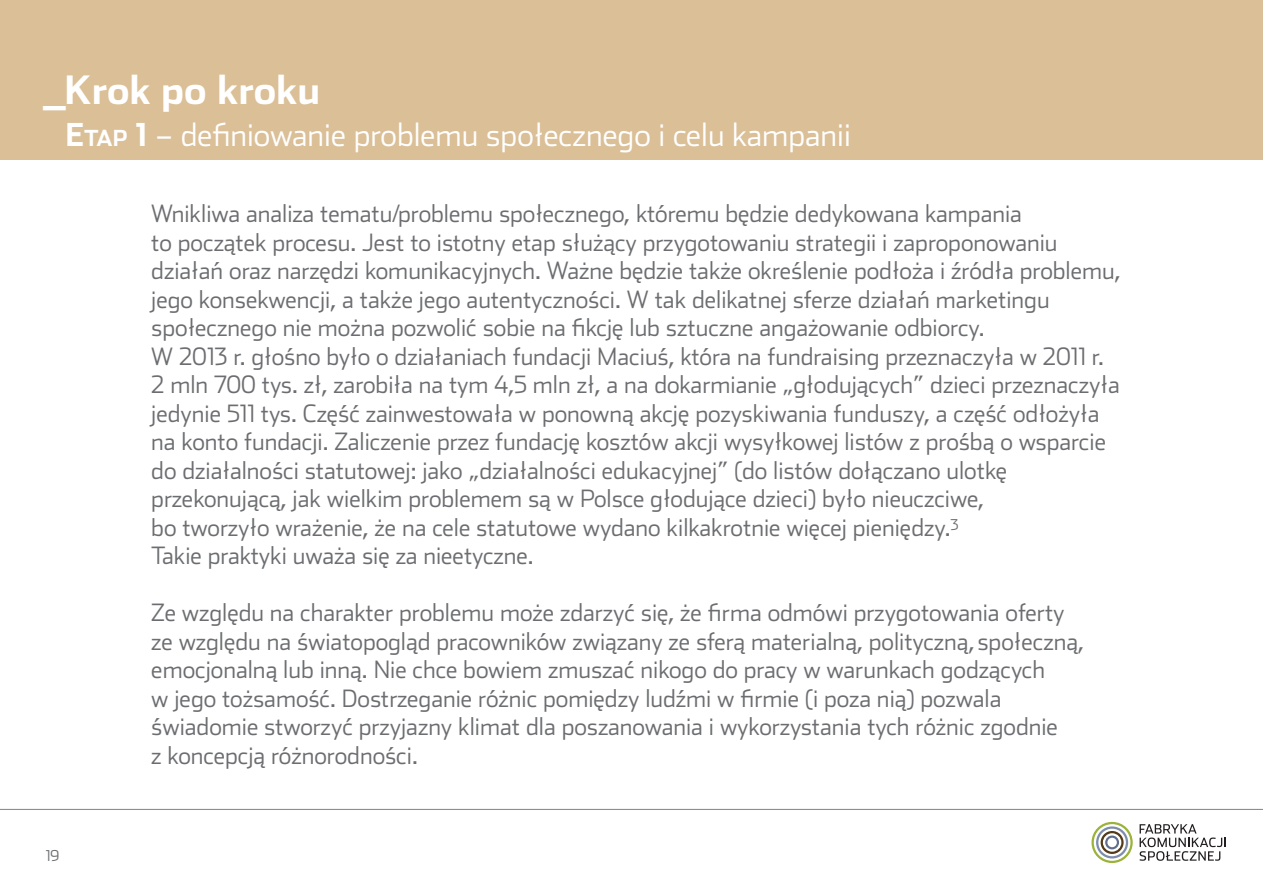
<style>
.page{position:relative;width:1263px;height:893px;background:#fff}
.page>*{position:absolute;margin:0;border:0;box-sizing:border-box;transform-origin:0 0}
.t1{font:700 39px "Stainless Pl";color:#fff}
.t2{font:300 31.5px "Stainless Pl";color:#fff}
.t3{font:300 24px/28.5px "Stainless Pl";color:#6c6d70}
.t4{font:300 15px "Stainless Pl";color:#6c6d70}
.s1{font-weight:700}
.s2{font-weight:700;font-size:22.05px}
</style>
<div class="page">
<svg style="left:1139px;top:824px;width:87px;height:37px"></svg>
<svg style="left:1091px;top:822px;width:42px;height:41px"></svg>
<hr style="left:0;top:809px;width:1263px;height:1px;background:#808285">
<div style="left:0;top:0;width:1263px;height:159px;background:#dabf97"></div>
<h1 class="t1" style="left:45px;top:65px;width:277px">_Krok po kroku</h1>
<h2 class="t2" style="left:66px;top:116px;width:787px"><span class="s1">E</span><span class="s2">tap</span> <span class="s1">1</span> – definiowanie problemu społecznego i celu kampanii</h2>
<p class="t4" style="left:46px;top:847px;width:15px">19</p>
<p class="t3" style="left:151px;top:199px;width:971px">Wnikliwa analiza tematu/problemu społecznego, któremu będzie dedykowana kampania<br>to początek procesu. Jest to istotny etap służący przygotowaniu strategii i zaproponowaniu działań oraz narzędzi komunikacyjnych. Ważne będzie także określenie podłoża i źródła problemu, jego konsekwencji, a także jego autentyczności. W tak delikatnej sferze działań marketingu społecznego nie można pozwolić sobie na fikcję lub sztuczne angażowanie odbiorcy.<br>W 2013 r. głośno było o działaniach fundacji Maciuś, która na fundraising przeznaczyła w 2011 r.<br>2 mln 700 tys. zł, zarobiła na tym 4,5 mln zł, a na dokarmianie „głodujących” dzieci przeznaczyła jedynie 511 tys. Część zainwestowała w ponowną akcję pozyskiwania funduszy, a część odłożyła na konto fundacji. Zaliczenie przez fundację kosztów akcji wysyłkowej listów z prośbą o wsparcie do działalności statutowej: jako „działalności edukacyjnej” (do listów dołączano ulotkę przekonującą, jak wielkim problemem są w Polsce głodujące dzieci) było nieuczciwe,<br>bo tworzyło wrażenie, że na cele statutowe wydano kilkakrotnie więcej pieniędzy.<sup>3<br></sup>Takie praktyki uważa się za nieetyczne.</p>
<p class="t3" style="left:151px;top:598px;width:934px">Ze względu na charakter problemu może zdarzyć się, że firma odmówi przygotowania oferty ze względu na światopogląd pracowników związany ze sferą materialną, polityczną, społeczną, emocjonalną lub inną. Nie chce bowiem zmuszać nikogo do pracy w warunkach godzących<br>w jego tożsamość. Dostrzeganie różnic pomiędzy ludźmi w firmie (i poza nią) pozwala świadomie stworzyć przyjazny klimat dla poszanowania i wykorzystania tych różnic zgodnie<br>z koncepcją różnorodności.</p>
</div>
